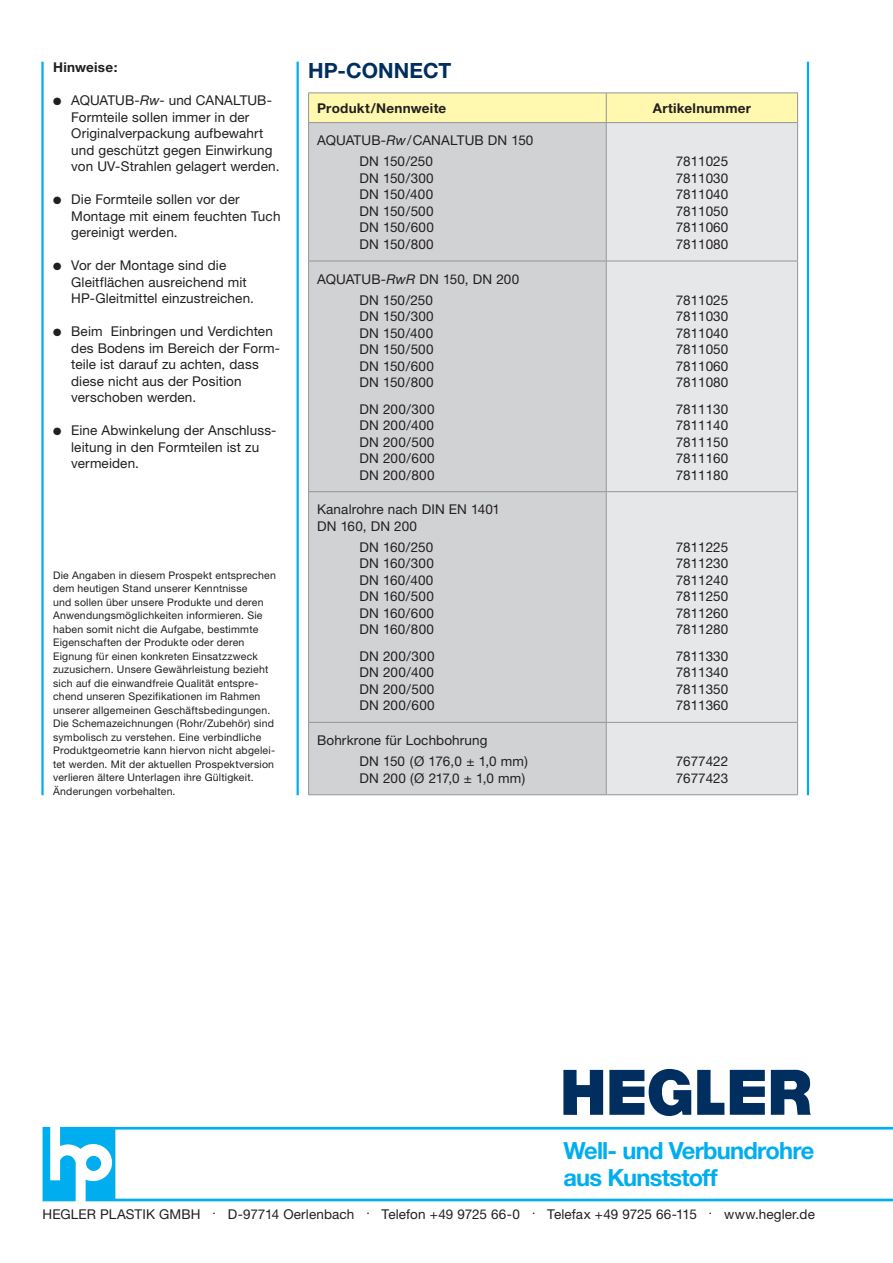
<style>
.page{position:relative;width:893px;height:1263px;background:#fff}
.page>*{position:absolute;margin:0;border:0;box-sizing:border-box;transform-origin:0 0}
.t1{font:700 23.7px "Helvetica Neue";letter-spacing:-.035em;color:#00aeef}
.Headline_1{font:700 21px "Helvetica Neue";color:#002e5e}
.t2{font:13.5px/16.5px "Helvetica Neue";letter-spacing:.01em;color:#231f20}
.t3{font:700 13.5px "Helvetica Neue";letter-spacing:.02em;color:#231f20}
.t4{font:10.5px/13.5px "Helvetica Neue";letter-spacing:.02em;color:#231f20}
.s1{font-style:italic}
</style>
<div class="page">
<hr style="left:41px;top:62px;width:3px;height:733px;background:#00aeef">
<hr style="left:297px;top:62px;width:2px;height:733px;background:#00aeef">
<hr style="left:807px;top:62px;width:2px;height:733px;background:#00aeef">
<div style="left:309px;top:123px;width:297px;height:671px;background:#d1d2d4"></div>
<div style="left:607px;top:123px;width:190px;height:671px;background:#e6e7e9"></div>
<div style="left:308px;top:93px;width:490px;height:29px;background:#fff8ae"></div>
<hr style="left:308px;top:122px;width:298px;height:1px;background:#939598">
<hr style="left:308px;top:123px;width:1px;height:138px;background:#939598">
<hr style="left:606px;top:122px;width:192px;height:1px;background:#939598">
<hr style="left:606px;top:123px;width:1px;height:138px;background:#939598">
<hr style="left:797px;top:123px;width:1px;height:138px;background:#939598">
<hr style="left:308px;top:261px;width:298px;height:1px;background:#939598">
<hr style="left:308px;top:261px;width:1px;height:230px;background:#939598">
<hr style="left:606px;top:261px;width:192px;height:1px;background:#939598">
<hr style="left:606px;top:261px;width:1px;height:230px;background:#939598">
<hr style="left:797px;top:261px;width:1px;height:230px;background:#939598">
<hr style="left:308px;top:491px;width:298px;height:1px;background:#939598">
<hr style="left:308px;top:492px;width:1px;height:230px;background:#939598">
<hr style="left:606px;top:491px;width:192px;height:1px;background:#939598">
<hr style="left:606px;top:492px;width:1px;height:230px;background:#939598">
<hr style="left:797px;top:492px;width:1px;height:230px;background:#939598">
<hr style="left:308px;top:722px;width:298px;height:1px;background:#939598">
<hr style="left:308px;top:723px;width:1px;height:71px;background:#939598">
<hr style="left:606px;top:722px;width:192px;height:1px;background:#939598">
<hr style="left:606px;top:723px;width:1px;height:71px;background:#939598">
<hr style="left:797px;top:723px;width:1px;height:71px;background:#939598">
<hr style="left:308px;top:794px;width:298px;height:1px;background:#939598">
<hr style="left:606px;top:794px;width:192px;height:1px;background:#939598">
<svg style="left:43px;top:1127px;width:17px;height:74px"></svg>
<svg style="left:60px;top:1127px;width:833px;height:74px"></svg>
<svg style="left:730px;top:1070px;width:35px;height:45px"></svg>
<svg style="left:563px;top:1070px;width:40px;height:45px"></svg>
<svg style="left:609px;top:1068px;width:82px;height:49px"></svg>
<svg style="left:697px;top:1070px;width:27px;height:45px"></svg>
<svg style="left:771px;top:1070px;width:40px;height:45px"></svg>
<p class="t3" style="left:53px;top:59px;width:66px">Hinweise:</p>
<p class="t2" style="left:71px;top:92px;width:210px;text-indent:-18px">● AQUATUB-<span class="s1">Rw</span>- und CANALTUB-<br>Formteile sollen immer in der<br>Originalverpackung aufbewahrt und geschützt gegen Einwirkung von UV-Strahlen gelagert werden.</p>
<p class="t2" style="left:71px;top:191px;width:211px;text-indent:-18px">● Die Formteile sollen vor der<br>Montage mit einem feuchten Tuch gereinigt werden.</p>
<p class="t2" style="left:71px;top:257px;width:184px;text-indent:-18px">● Vor der Montage sind die<br>Gleitflächen ausreichend mit<br>HP-Gleitmittel einzustreichen.</p>
<p class="t2" style="left:71px;top:323px;width:210px;text-indent:-18px">● Beim Einbringen und Verdichten des Bodens im Bereich der Form&shy;teile ist darauf zu achten, dass diese nicht aus der Position verschoben werden.</p>
<p class="t2" style="left:71px;top:422px;width:207px;text-indent:-18px">● Eine Abwinkelung der Anschluss&shy;leitung in den Formteilen ist zu vermeiden.</p>
<p class="t4" style="left:53px;top:568px;width:224px">Die Angaben in diesem Prospekt entsprechen dem heutigen Stand unserer Kenntnisse<br>und sollen über unsere Produkte und deren Anwendungsmöglichkeiten informieren. Sie haben somit nicht die Aufgabe, bestimmte Eigenschaften der Produkte oder deren Eignung für einen konkreten Einsatzzweck zuzusichern. Unsere Gewährleistung bezieht sich auf die einwandfreie Qualität entspre&shy;chend unseren Spezifikationen im Rahmen unserer allgemeinen Geschäftsbedingungen.<br>Die Schemazeichnungen (Rohr/Zubehör) sind symbolisch zu verstehen. Eine verbindliche Produktgeometrie kann hiervon nicht abgelei&shy;tet werden. Mit der aktuellen Prospektversion verlieren ältere Unterlagen ihre Gültigkeit.<br>Änderungen vorbehalten.</p>
<p class="Headline_1" style="left:308px;top:58px;width:145px">HP-CONNECT</p>
<p class="t3" style="left:317px;top:100px;width:131px">Produkt/Nennweite</p>
<p class="t3" style="left:653px;top:100px;width:100px">Artikelnummer</p>
<p class="t2" style="left:317px;top:132px;width:218px">AQUATUB-<span class="s1">Rw</span>/CANALTUB DN 150</p>
<p class="t2" style="left:360px;top:153px;width:75px">DN 150/250</p>
<p class="t2" style="left:360px;top:170px;width:76px">DN 150/300</p>
<p class="t2" style="left:360px;top:186px;width:75px">DN 150/400</p>
<p class="t2" style="left:360px;top:203px;width:75px">DN 150/500</p>
<p class="t2" style="left:360px;top:219px;width:76px">DN 150/600</p>
<p class="t2" style="left:360px;top:236px;width:76px">DN 150/800</p>
<p class="t2" style="left:676px;top:153px;width:54px">7811025</p>
<p class="t2" style="left:676px;top:170px;width:54px">7811030</p>
<p class="t2" style="left:676px;top:186px;width:54px">7811040</p>
<p class="t2" style="left:676px;top:203px;width:54px">7811050</p>
<p class="t2" style="left:676px;top:219px;width:54px">7811060</p>
<p class="t2" style="left:676px;top:236px;width:54px">7811080</p>
<p class="t2" style="left:317px;top:270px;width:204px">AQUATUB-<span class="s1">RwR</span> DN 150, DN 200</p>
<p class="t2" style="left:360px;top:291px;width:76px">DN 150/250<br>DN 150/300</p>
<p class="t2" style="left:360px;top:324px;width:75px">DN 150/400</p>
<p class="t2" style="left:360px;top:341px;width:75px">DN 150/500</p>
<p class="t2" style="left:360px;top:357px;width:76px">DN 150/600</p>
<p class="t2" style="left:360px;top:374px;width:76px">DN 150/800</p>
<p class="t2" style="left:360px;top:400px;width:76px">DN 200/300</p>
<p class="t2" style="left:360px;top:417px;width:76px">DN 200/400</p>
<p class="t2" style="left:360px;top:433px;width:76px">DN 200/500</p>
<p class="t2" style="left:360px;top:450px;width:77px">DN 200/600</p>
<p class="t2" style="left:360px;top:466px;width:77px">DN 200/800</p>
<p class="t2" style="left:317px;top:501px;width:185px">Kanalrohre nach DIN EN 1401<br>DN 160, DN 200</p>
<p class="t2" style="left:360px;top:539px;width:75px">DN 160/250</p>
<p class="t2" style="left:360px;top:555px;width:76px">DN 160/300</p>
<p class="t2" style="left:360px;top:572px;width:75px">DN 160/400</p>
<p class="t2" style="left:360px;top:588px;width:76px">DN 160/500</p>
<p class="t2" style="left:360px;top:605px;width:76px">DN 160/600</p>
<p class="t2" style="left:360px;top:621px;width:76px">DN 160/800</p>
<p class="t2" style="left:360px;top:647px;width:76px">DN 200/300</p>
<p class="t2" style="left:360px;top:664px;width:76px">DN 200/400</p>
<p class="t2" style="left:360px;top:680px;width:76px">DN 200/500</p>
<p class="t2" style="left:360px;top:697px;width:77px">DN 200/600</p>
<p class="t2" style="left:317px;top:732px;width:172px">Bohrkrone für Lochbohrung</p>
<p class="t2" style="left:360px;top:753px;width:170px">DN 150 (Ø 176,0 ± 1,0 mm)</p>
<p class="t2" style="left:360px;top:769px;width:167px">DN 200 (Ø 217,0 ± 1,0 mm)</p>
<p class="t2" style="left:676px;top:291px;width:54px">7811025<br>7811030</p>
<p class="t2" style="left:676px;top:324px;width:54px">7811040</p>
<p class="t2" style="left:676px;top:341px;width:54px">7811050</p>
<p class="t2" style="left:676px;top:357px;width:54px">7811060</p>
<p class="t2" style="left:676px;top:374px;width:54px">7811080</p>
<p class="t2" style="left:676px;top:400px;width:54px">7811130</p>
<p class="t2" style="left:676px;top:417px;width:54px">7811140</p>
<p class="t2" style="left:676px;top:433px;width:54px">7811150</p>
<p class="t2" style="left:676px;top:450px;width:54px">7811160</p>
<p class="t2" style="left:676px;top:466px;width:54px">7811180</p>
<p class="t2" style="left:676px;top:539px;width:54px">7811225</p>
<p class="t2" style="left:676px;top:555px;width:54px">7811230</p>
<p class="t2" style="left:676px;top:572px;width:54px">7811240</p>
<p class="t2" style="left:676px;top:588px;width:54px">7811250</p>
<p class="t2" style="left:676px;top:605px;width:54px">7811260</p>
<p class="t2" style="left:676px;top:621px;width:54px">7811280</p>
<p class="t2" style="left:676px;top:647px;width:54px">7811330</p>
<p class="t2" style="left:676px;top:664px;width:54px">7811340<br>7811350</p>
<p class="t2" style="left:676px;top:697px;width:54px">7811360</p>
<p class="t2" style="left:676px;top:753px;width:54px">7677422</p>
<p class="t2" style="left:676px;top:769px;width:54px">7677423</p>
<p class="t1" style="left:563px;top:1136px;width:253px">Well- und Verbundrohre</p>
<p class="t1" style="left:563px;top:1163px;width:156px">aus Kunststoff</p>
<p class="t2" style="left:43px;top:1205px;width:774px">HEGLER PLASTIK GMBH <sup>.</sup> D-97714 Oerlenbach <sup>.</sup> Telefon +49 9725 66-0 <sup>.</sup> Telefax +49 9725 66-115 <sup>.</sup> www.hegler.de</p>
</div>
